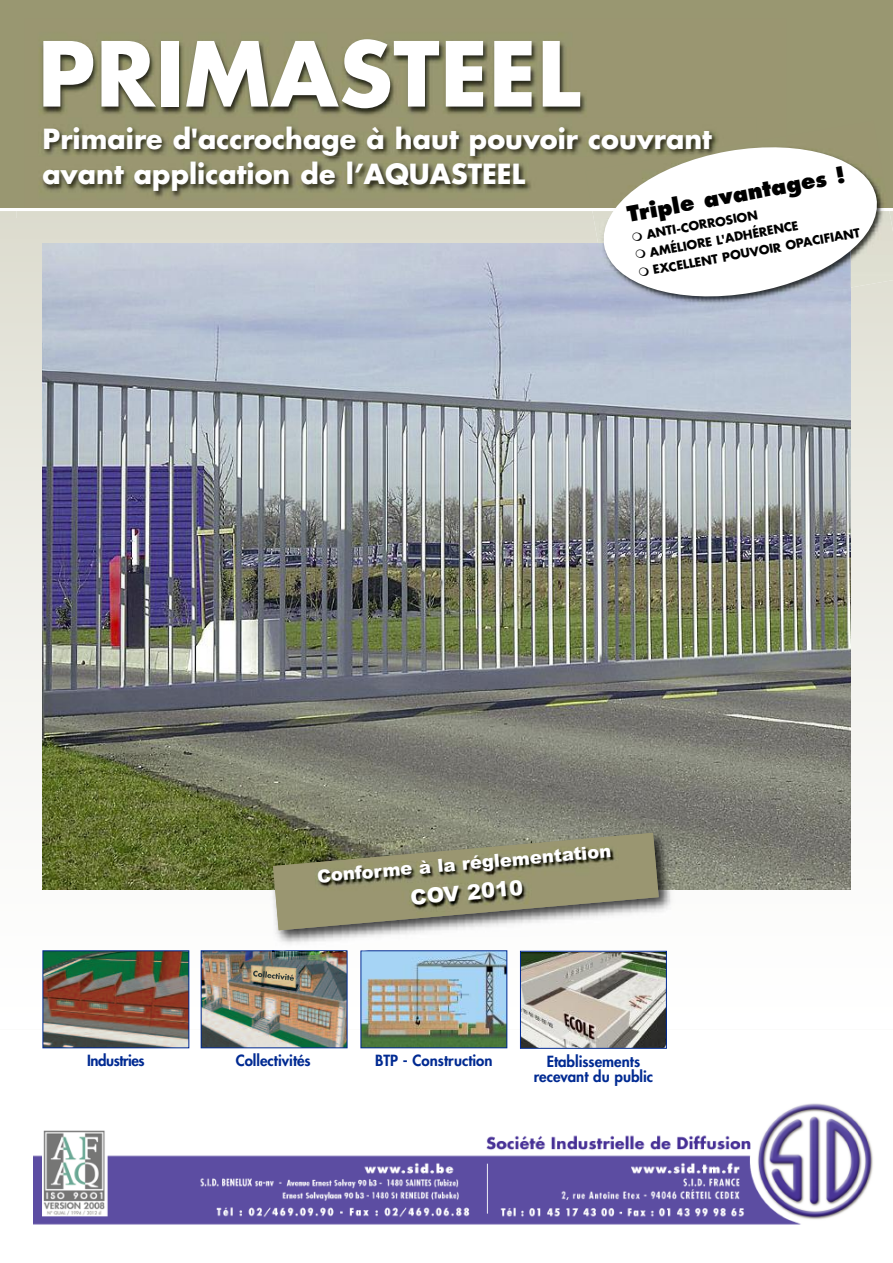
<style>
.page{position:relative;width:893px;height:1263px;background:#fff}
.page>*{position:absolute;margin:0;border:0;box-sizing:border-box;transform-origin:0 0}
.t1{font:700 87px "Futura";letter-spacing:.005em;color:#fff}
.t2{font:700 27px/35.2px "Futura";color:#fff}
.t3{font:800 21px "Futura";color:#000}
.t4{font:900 21px "Arial";color:#fff}
.t5{font:900 18px "Arial";color:#fff}
.t6{font:800 15px/15px "Futura";color:#002a92;text-align:center}
.t7{font:800 15px "Futura";letter-spacing:-.03em;color:#002a92}
.t8{font:700 12px/17.9px "Futura";color:#000}
</style>
<div class="page">
<img style="left:34px;top:1103px;width:839px;height:122px">
<div style="left:0;top:0;width:893px;height:208px;background:#999771"></div>
<img style="left:42px;top:40px;width:544px;height:76px">
<img style="left:42px;top:157px;width:489px;height:40px">
<img style="left:43px;top:126px;width:674px;height:31px">
<img style="left:0;top:211px;width:893px;height:818px">
<div style="left:17px;top:211px;width:575px;height:7px;background:#dbdbcd"></div>
<img style="left:45px;top:952px;width:142px;height:94px">
<div style="left:43px;top:950px;width:146px;height:98px;border:1px solid #002a92"></div>
<img style="left:203px;top:952px;width:142px;height:94px">
<img style="left:253px;top:971px;width:41px;height:10px">
<div style="left:201px;top:950px;width:146px;height:98px;border:1px solid #002a92"></div>
<img style="left:363px;top:952px;width:142px;height:94px">
<div style="left:361px;top:950px;width:146px;height:98px;border:1px solid #002a92"></div>
<img style="left:522px;top:953px;width:143px;height:94px">
<div style="left:520px;top:951px;width:147px;height:98px;border:1px solid #002a92"></div>
<img style="left:43px;top:243px;width:807px;height:647px">
<img style="left:594px;top:211px;width:299px;height:77px">
<img style="left:592px;top:211px;width:5px;height:7px">
<img style="left:598px;top:306px;width:252px;height:23px">
<svg style="left:597px;top:138px;width:286px;height:168px"></svg>
<img style="left:672px;top:890px;width:7px;height:26px">
<img style="left:268px;top:890px;width:1px;height:60px">
<img style="left:664px;top:824px;width:13px;height:66px">
<img style="left:265px;top:860px;width:1px;height:30px">
<img style="left:347px;top:950px;width:325px;height:2px">
<img style="left:274px;top:950px;width:73px;height:8px">
<img style="left:266px;top:817px;width:398px;height:8px">
<img style="left:269px;top:890px;width:403px;height:60px">
<svg style="left:273px;top:950px;width:10px;height:2px"></svg>
<img style="left:266px;top:825px;width:404px;height:65px">
<img style="left:273px;top:833px;width:386px;height:97px">
<svg style="left:632px;top:231px;width:11px;height:11px"></svg>
<svg style="left:635px;top:249px;width:11px;height:10px"></svg>
<svg style="left:638px;top:267px;width:11px;height:10px"></svg>
<h1 class="t1" style="left:38px;top:34px;width:544px">PRIMASTEEL</h1>
<p class="t2" style="left:43px;top:123px;width:671px">Primaire d'accrochage à haut pouvoir couvrant avant application de l’AQUASTEEL</p>
<p class="t3" style="left:626px;top:205px;width:223px;rotate:-10deg">Triple avantages !</p>
<p class="t8" style="left:645px;top:227px;width:212px;rotate:-10deg">ANTI-CORROSION<br>AMÉLIORE L'ADHÉRENCE<br>EXCELLENT POUVOIR OPACIFIANT</p>
<p class="t5" style="left:316px;top:866px;width:297px;rotate:-5deg">Conforme à la réglementation</p>
<p class="t4" style="left:409px;top:885px;width:114px;rotate:-5deg">COV 2010</p>
<p class="t7" style="left:87px;top:1053px;width:59px">Industries</p>
<p class="t6" style="left:236px;top:1054px;width:77px">Collectivités</p>
<p class="t6" style="left:375px;top:1054px;width:119px">BTP - Construction</p>
<p class="t6" style="left:534px;top:1054px;width:121px">Etablissements recevant du public</p>
</div>
